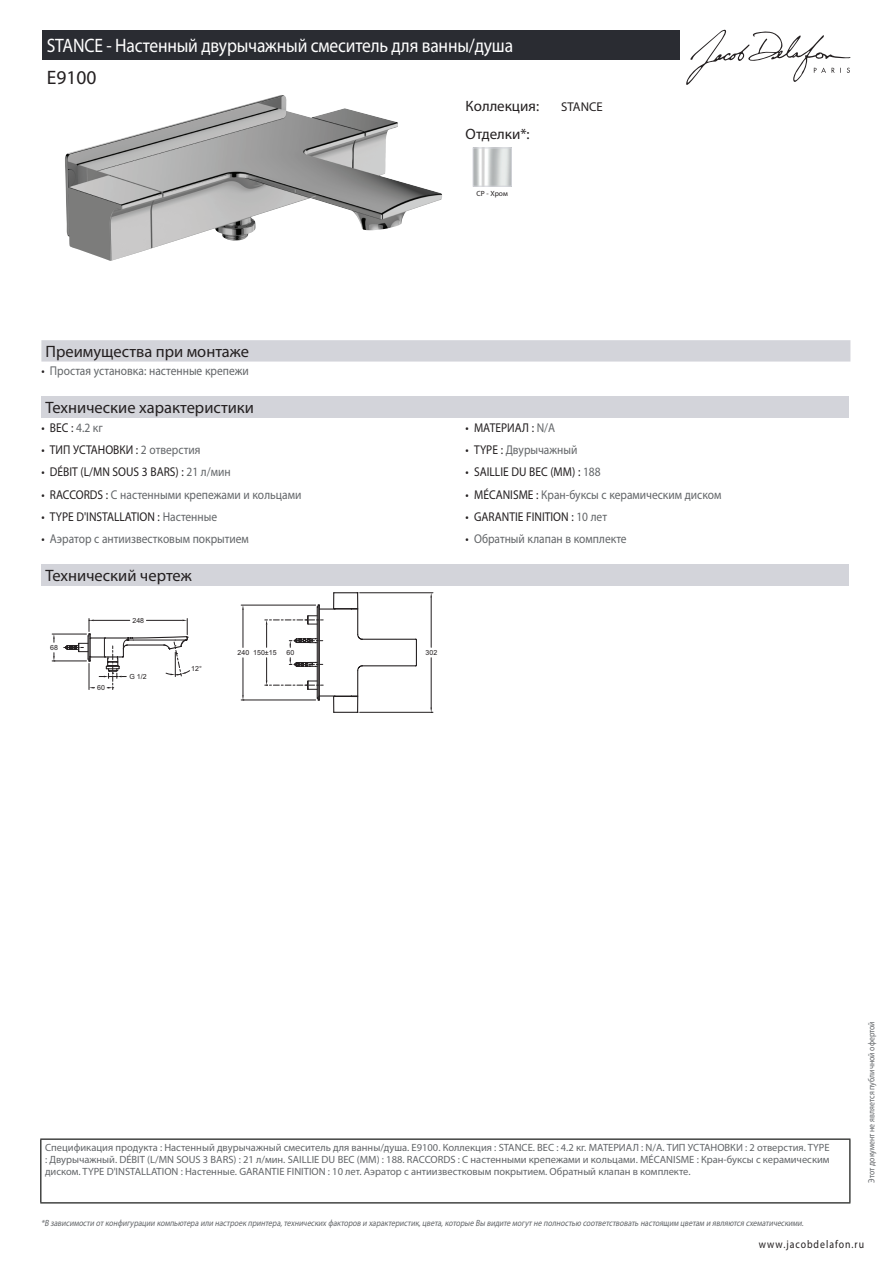
<style>
.page{position:relative;width:893px;height:1263px;background:#fff}
.page>*{position:absolute;margin:0;border:0;box-sizing:border-box;transform-origin:0 0}
.t1{font:19.5px "Myriad Pro";letter-spacing:-.01em;color:#fff;scale:.9 1}
.t2{font:19.5px "Myriad Pro";color:#231f20}
.t3{font:16.5px "Myriad Pro";color:#231f20}
.t4{font:15px "Myriad Pro";color:#231f20}
.t5{font:12.75px "Myriad Pro";color:#626568;scale:.9 1}
.t6{font:12.75px "Myriad Pro";color:#231f20;scale:.9 1}
.t7{font:12.75px "Myriad Pro";color:#231f20}
.t8{font:11.25px "Myriad Pro";letter-spacing:.1em;color:#231f20;scale:.87 1}
.t9{font:10.5px/12px "Myriad Pro";color:#626568;text-align:justify}
.t10{font:italic 9px "Myriad Pro";color:#626568;scale:.87 1}
.t11{font:9px "Myriad Pro";color:#626568;scale:.87 1}
.t12{font:7.5px "Myriad Pro";color:#231f20}
.t13{font:7.05px "Arial";color:#231f20}
.s1{color:#231f20}
.s2{color:#626568}
</style>
<div class="page">
<svg style="left:686px;top:30px;width:164px;height:55px"></svg>
<img style="left:65px;top:95px;width:377px;height:166px">
<img style="left:475px;top:150px;width:35px;height:35px">
<div style="left:473px;top:148px;width:39px;height:39px;border:1px solid #d3d4da"></div>
<div style="left:41px;top:340px;width:809px;height:22px;background:#d3d4da"></div>
<div style="left:41px;top:397px;width:808px;height:21px;background:#d3d4da"></div>
<div style="left:41px;top:565px;width:808px;height:21px;background:#d3d4da"></div>
<hr style="left:52px;top:634px;width:34px;height:1px;background:#231f20">
<hr style="left:52px;top:661px;width:34px;height:1px;background:#231f20">
<svg style="left:53px;top:634px;width:2px;height:8px"></svg>
<svg style="left:53px;top:653px;width:2px;height:9px"></svg>
<hr style="left:360px;top:592px;width:73px;height:1px;background:#231f20">
<hr style="left:360px;top:712px;width:73px;height:1px;background:#231f20">
<hr style="left:431px;top:597px;width:1px;height:50px;background:#231f20">
<hr style="left:431px;top:658px;width:1px;height:50px;background:#231f20">
<svg style="left:64px;top:592px;width:353px;height:121px"></svg>
<div style="left:43px;top:30px;width:637px;height:30px;background:#2a2c32"></div>
<hr style="left:40px;top:1138px;width:810px;height:2px;background:#040503">
<hr style="left:40px;top:1140px;width:1px;height:62px;background:#040503">
<hr style="left:849px;top:1140px;width:1px;height:62px;background:#040503">
<hr style="left:40px;top:1202px;width:810px;height:1px;background:#040503">
<h1 class="t1" style="left:47px;top:33px;width:520px">STANCE - Настенный двурычажный смеситель для ванны/душа</h1>
<h1 class="t2" style="left:47px;top:66px;width:51px">E9100</h1>
<h3 class="t4" style="left:466px;top:96px;width:75px">Коллекция:</h3>
<p class="t7" style="left:561px;top:99px;width:43px">STANCE</p>
<h3 class="t4" style="left:466px;top:125px;width:66px">Отделки*:</h3>
<p class="t12" style="left:477px;top:189px;width:33px">CP - Хром</p>
<h2 class="t3" style="left:46px;top:341px;width:205px">Преимущества при монтаже</h2>
<p class="t5" style="left:41px;top:363px;width:232px"><span class="s1">•</span> Простая установка: настенные крепежи</p>
<h2 class="t3" style="left:46px;top:398px;width:210px">Технические характеристики</h2>
<p class="t6" style="left:41px;top:420px;width:70px">• ВЕС : <span class="s2">4.2 кг</span></p>
<p class="t6" style="left:466px;top:420px;width:101px">• МАТЕРИАЛ : <span class="s2">N/A</span></p>
<p class="t6" style="left:41px;top:442px;width:178px">• ТИП УСТАНОВКИ : <span class="s2">2 отверстия</span></p>
<p class="t5" style="left:466px;top:442px;width:126px"><span class="s1">• TYPE :</span> Двурычажный</p>
<p class="t6" style="left:41px;top:464px;width:212px">• DÉBIT (L/MN SOUS 3 BARS) : <span class="s2">21 л/мин</span></p>
<p class="t6" style="left:466px;top:464px;width:152px">• SAILLIE DU BEC (MM) : <span class="s2">188</span></p>
<p class="t5" style="left:41px;top:486px;width:290px"><span class="s1">• RACCORDS :</span> С настенными крепежами и кольцами</p>
<p class="t5" style="left:466px;top:486px;width:286px"><span class="s1">• MÉCANISME :</span> Кран-буксы с керамическим диском</p>
<p class="t6" style="left:41px;top:509px;width:197px">• TYPE D'INSTALLATION : <span class="s2">Настенные</span></p>
<p class="t6" style="left:466px;top:509px;width:159px">• GARANTIE FINITION : <span class="s2">10 лет</span></p>
<p class="t5" style="left:41px;top:531px;width:232px"><span class="s1">•</span> Аэратор с антиизвестковым покрытием</p>
<p class="t5" style="left:466px;top:531px;width:180px"><span class="s1">•</span> Обратный клапан в комплекте</p>
<h2 class="t3" style="left:46px;top:566px;width:148px">Технический чертеж</h2>
<p class="t13" style="left:50px;top:643px;width:9px">68</p>
<p class="t13" style="left:97px;top:683px;width:9px">60</p>
<p class="t13" style="left:132px;top:616px;width:13px">248</p>
<p class="t13" style="left:129px;top:672px;width:19px">G 1/2</p>
<p class="t13" style="left:191px;top:664px;width:12px">12°</p>
<p class="t13" style="left:238px;top:648px;width:41px">240 150±15</p>
<p class="t13" style="left:287px;top:648px;width:9px">60</p>
<p class="t13" style="left:425px;top:648px;width:13px">302</p>
<p class="t9" style="left:45px;top:1141px;width:786px">Спецификация продукта : Настенный двурычажный смеситель для ванны/душа. E9100. Коллекция : STANCE. ВЕС : 4.2 кг. МАТЕРИАЛ : N/A. ТИП УСТАНОВКИ : 2 отверстия. TYPE : Двурычажный. DÉBIT (L/MN SOUS 3 BARS) : 21 л/мин. SAILLIE DU BEC (MM) : 188. RACCORDS : С настенными крепежами и кольцами. MÉCANISME : Кран-буксы с керамическим диском. TYPE D'INSTALLATION : Настенные. GARANTIE FINITION : 10 лет. Аэратор с антиизвестковым покрытием. Обратный клапан в комплекте.</p>
<p class="t10" style="left:41px;top:1217px;width:880px">*В зависимости отконфигурации компьютера или настроек принтера,технических факторов и характеристик,цвета,которые Вы видите могутне полностью соответствовать настоящим цветам и являются схематическими.</p>
<p class="t11" style="left:866px;top:1183px;width:187px;rotate:-90deg">Этот документ не является публичной офертой</p>
<p class="t8" style="left:759px;top:1237px;width:122px">www.jacobdelafon.ru</p>
</div>
